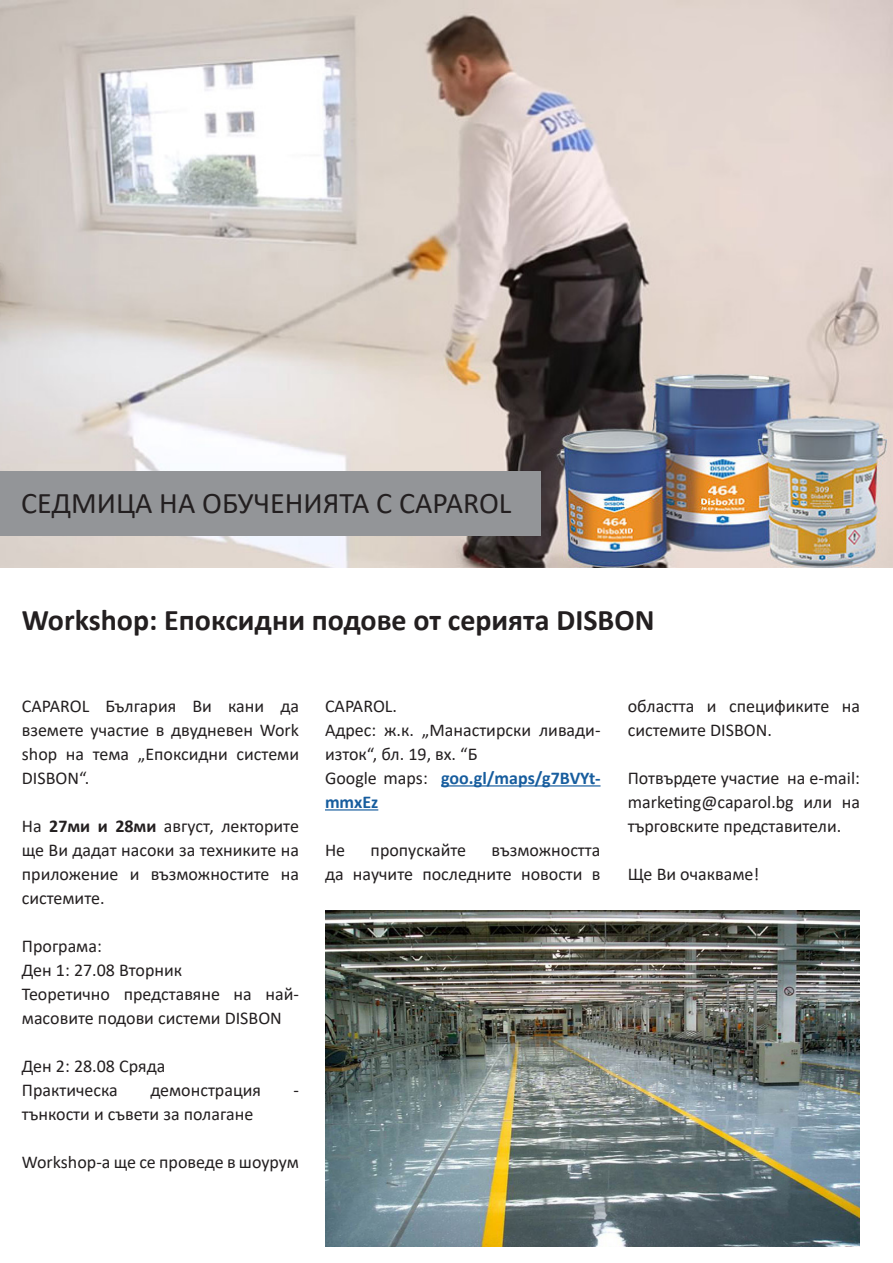
<style>
.page{position:relative;width:893px;height:1263px;background:#fff}
.page>*{position:absolute;margin:0;border:0;box-sizing:border-box;transform-origin:0 0}
.t1{font:700 30px "Calibri";color:#231f20}
.t2{font:30px "Calibri";color:#231f20}
.t3{font:18px/24px "Calibri";color:#231f20;text-align:justify}
.t4{font:700 18px/24px "Calibri";color:#175d9e}
.s1{font-weight:700}
.s2{font-weight:400;color:#231f20}
</style>
<div class="page">
<img style="left:0;top:0;width:893px;height:567px">
<div style="left:0;top:472px;width:540px;height:64px;background:#939598"></div>
<hr style="left:441px;top:785px;width:159px;height:1px;background:#175d9e">
<hr style="left:325px;top:809px;width:53px;height:1px;background:#175d9e">
<img style="left:325px;top:910px;width:535px;height:336px">
<p class="t2" style="left:21px;top:482px;width:492px">СЕДМИЦА НА ОБУЧЕНИЯТА С CAPAROL</p>
<p class="t1" style="left:22px;top:599px;width:634px">Workshop: Епоксидни подове от серията DISBON</p>
<p class="t3" style="left:22px;top:693px;width:279px">CAPAROL България Ви кани да вземете участие в двудневен Work shop на тема „Епоксидни системи DISBON“.</p>
<p class="t3" style="left:22px;top:813px;width:279px">На <span class="s1">27ми и 28ми</span> август, лекторите ще Ви дадат насоки за техниките на приложение и възможностите на системите.</p>
<p class="t3" style="left:22px;top:933px;width:82px">Програма:</p>
<p class="t3" style="left:22px;top:957px;width:162px">Ден 1: 27.08 Вторник</p>
<p class="t3" style="left:22px;top:981px;width:279px">Теоретично представяне на най&shy;масовите подови системи DISBON</p>
<p class="t3" style="left:22px;top:1053px;width:145px">Ден 2: 28.08 Сряда</p>
<p class="t3" style="left:22px;top:1077px;width:98px">Практическа</p>
<p class="t3" style="left:150px;top:1077px;width:112px">демонстрация</p>
<p class="t3" style="left:294px;top:1077px;width:7px">-</p>
<p class="t3" style="left:22px;top:1101px;width:233px">тънкости и съвети за полагане</p>
<p class="t3" style="left:22px;top:1149px;width:279px">Workshop-a ще се проведе в шоурум</p>
<p class="t3" style="left:325px;top:693px;width:74px">CAPAROL.</p>
<p class="t3" style="left:325px;top:717px;width:277px">Адрес: ж.к. „Манастирски ливади&shy;изток“, бл. 19, вх. “Б</p>
<p class="t4" style="left:325px;top:766px;width:277px"><span class="s2">Google maps:</span> goo.gl/maps/g7BVYt&shy;mmxEz</p>
<p class="t3" style="left:325px;top:837px;width:22px">Не</p>
<p class="t3" style="left:371px;top:837px;width:97px">пропускайте</p>
<p class="t3" style="left:325px;top:837px;width:277px;text-align:right">възможността<br>да научите последните новости в</p>
<p class="t3" style="left:628px;top:693px;width:234px">областта и спецификите на системите DISBON.</p>
<p class="t3" style="left:628px;top:765px;width:234px">Потвърдете участие на e-mail: marketing@caparol.bg или на търговските представители.</p>
<p class="t3" style="left:628px;top:861px;width:133px">Ще Ви очакваме!</p>
</div>
